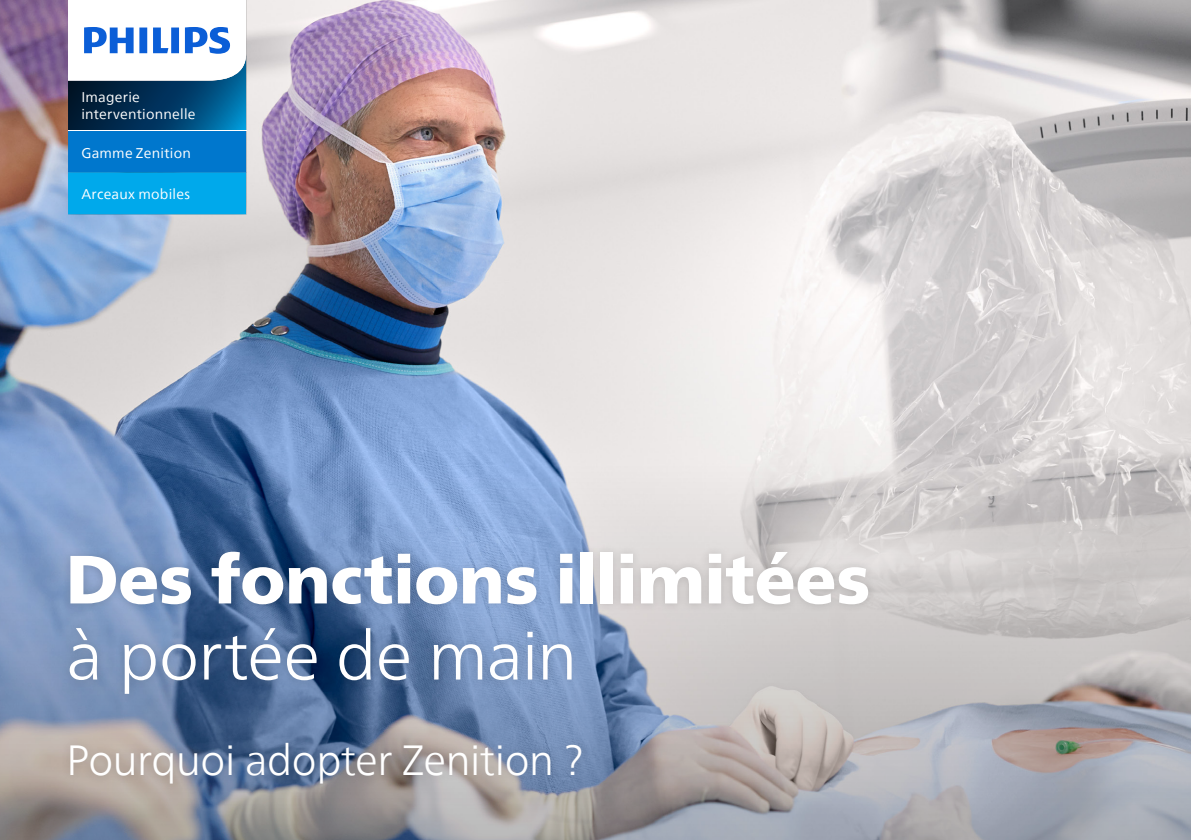
<style>
.page{position:relative;width:1191px;height:840px;background:#fff}
.page>*{position:absolute;margin:0;border:0;box-sizing:border-box;transform-origin:0 0}
.t1{font:900 68px "Neue Frutiger World";letter-spacing:-.005em;color:#fff}
.t2{font:300 68px "Neue Frutiger World";letter-spacing:-.015em;color:#fff}
.t3{font:300 42px "Neue Frutiger World";letter-spacing:-.01em;color:#fff}
.t4{font:14px/16.8px "Neue Frutiger World";letter-spacing:.015em;color:#fff}
</style>
<div class="page">
<img style="left:0;top:0;width:1191px;height:465px">
<svg style="left:0;top:465px;width:1191px;height:374px;background:#a5aab8"></svg>
<svg style="left:68px;top:0;width:178px;height:214px"></svg>
<div style="left:61px;top:541px;width:816px;height:161px;background:#000;opacity:.15"></div>
<div style="left:61px;top:734px;width:529px;height:57px;background:#000;opacity:.15"></div>
<p class="t4" style="left:81px;top:89px;width:116px">Imagerie interventionnelle</p>
<p class="t4" style="left:81px;top:144px;width:111px">Gamme Zenition</p>
<p class="t4" style="left:81px;top:186px;width:110px">Arceaux mobiles</p>
<h1 class="t1" style="left:66px;top:540px;width:805px">Des fonctions illimitées</h1>
<h1 class="t2" style="left:66px;top:602px;width:512px">à portée de main</h1>
<h2 class="t3" style="left:66px;top:727px;width:519px">Pourquoi adopter Zenition ?</h2>
</div>
